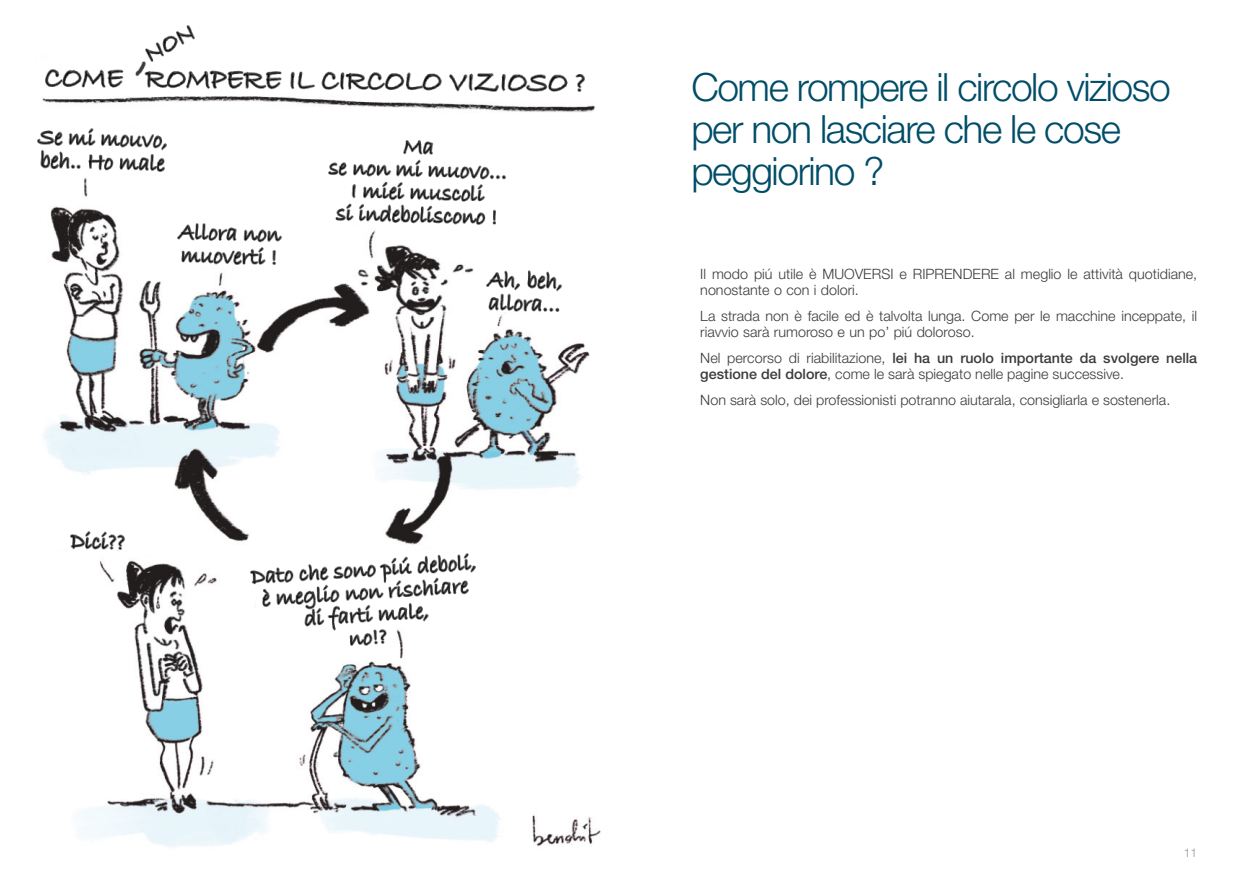
<style>
.page{position:relative;width:1259px;height:893px;background:#fff}
.page>*{position:absolute;margin:0;border:0;box-sizing:border-box;transform-origin:0 0}
.t1{font:300 39px/42px "Helvetica Neue LT Std";letter-spacing:-.035em;color:#004d67}
.t2{font:300 14.25px/15.8px "Helvetica Neue LT Std";color:#3c3b3b}
.t3{font:300 12px "Helvetica Neue LT Std";color:#989492}
.s1{font-weight:500}
</style>
<div class="page">
<img style="left:81px;top:647px;width:520px;height:201px">
<img style="left:37px;top:61px;width:558px;height:586px">
<img style="left:46px;top:69px;width:538px;height:23px">
<img style="left:145px;top:25px;width:50px;height:37px">
<img style="left:38px;top:129px;width:129px;height:42px">
<img style="left:178px;top:224px;width:104px;height:40px">
<img style="left:328px;top:141px;width:178px;height:84px">
<img style="left:71px;top:531px;width:54px;height:18px">
<img style="left:250px;top:553px;width:225px;height:93px">
<img style="left:486px;top:270px;width:75px;height:41px">
<h1 class="t1" style="left:691px;top:71px;width:481px">Come rompere il circolo vizioso per non lasciare che le cose peggiorino ?</h1>
<p class="t2" style="left:700px;top:268px;width:498px">Il modo piú utile è MUOVERSI e RIPRENDERE al meglio le attività quotidiane, nonostante o con i dolori.</p>
<p class="t2" style="left:700px;top:310px;width:498px">La strada non è facile ed è talvolta lunga. Come per le macchine inceppate, il riavvio sarà rumoroso e un po’ piú doloroso.</p>
<p class="t2" style="left:700px;top:352px;width:498px">Nel percorso di riabilitazione, <span class="s1">lei ha un ruolo importante da svolgere nella gestione del dolore</span>, come le sarà spiegato nelle pagine successive.</p>
<p class="t2" style="left:700px;top:394px;width:471px">Non sarà solo, dei professionisti potranno aiutarala, consigliarla e sostenerla.</p>
<p class="t3" style="left:1183px;top:848px;width:15px">11</p>
</div>
